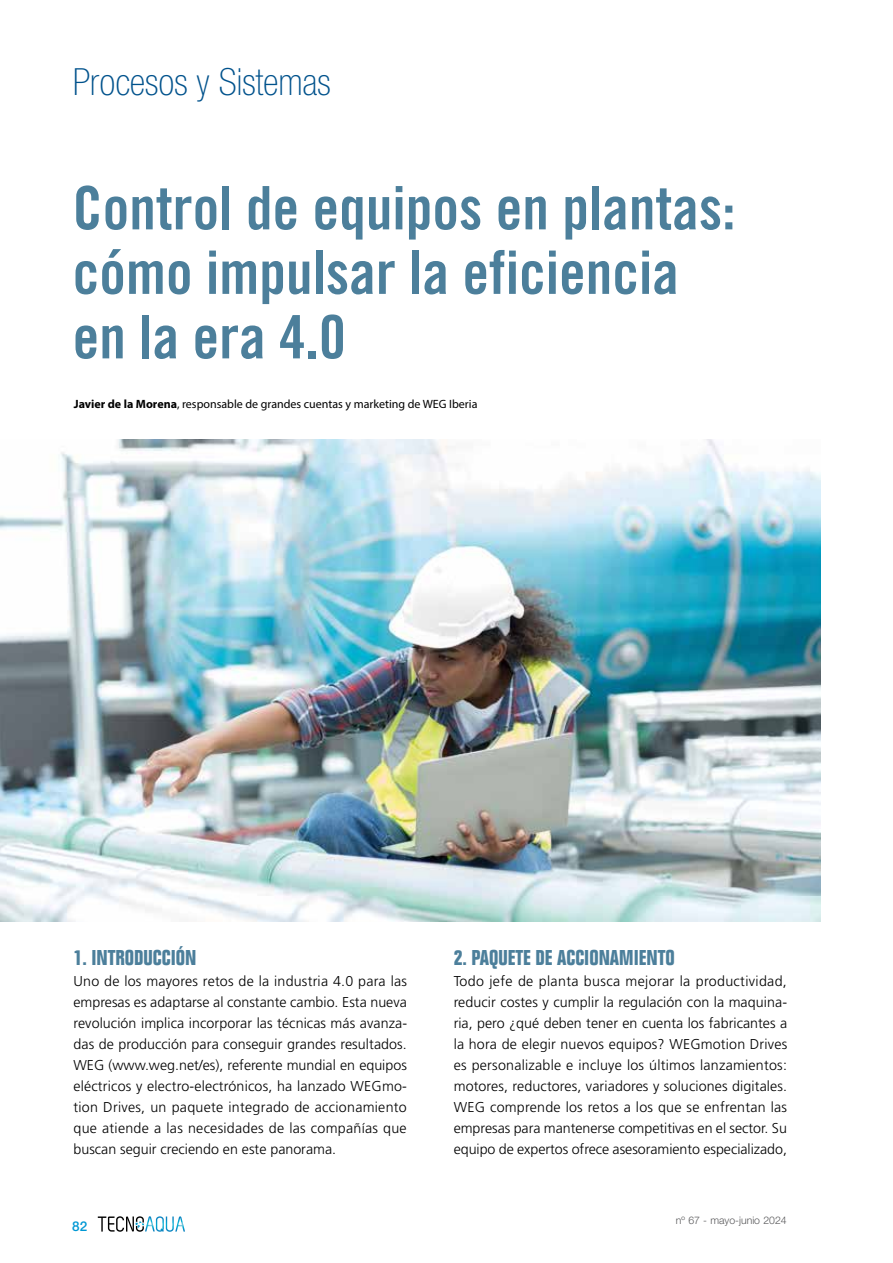
<style>
.page{position:relative;width:893px;height:1263px;background:#fff}
.page>*{position:absolute;margin:0;border:0;box-sizing:border-box;transform-origin:0 0}
.t1{font:60px/64.5px "Trade Gothic LT Std Bd Cn 20";color:#4c7f9b}
.t2{font:100 condensed 37.5px "Helvetica Neue LT Std";color:#00528c}
.t3{font:700 condensed 21px "Folio";color:#4c7f9b}
.t4{font:300 14.25px/21px "Frutiger LT Std";color:#000;text-align:justify}
.t5{font:500 13.5px "Helvetica Neue LT Std";color:#0098d4}
.t6{font:12px "Myriad Pro";color:#000}
.t7{font:300 10.5px "Helvetica Neue LT Std";color:#58585a}
.s1{font-weight:700}
</style>
<div class="page">
<svg style="left:98px;top:1216px;width:87px;height:16px"></svg>
<img style="left:0;top:439px;width:821px;height:482px">
<h2 class="t2" style="left:73px;top:61px;width:259px">Procesos y Sistemas</h2>
<h1 class="t1" style="left:73px;top:175px;width:664px">Control de equipos en plantas: cómo impulsar la eficiencia en la era 4.0</h1>
<p class="t6" style="left:74px;top:396px;width:405px"><span class="s1">Javier de la Morena</span>, responsable de grandes cuentas y marketing de WEG Iberia</p>
<h3 class="t3" style="left:74px;top:945px;width:124px">1. INTRODUCCIÓN</h3>
<p class="t4" style="left:74px;top:970px;width:335px">Uno de los mayores retos de la industria 4.0 para las empresas es adaptarse al constante cambio. Esta nueva revolución implica incorporar las técnicas más avanza&shy;das de producción para conseguir grandes resultados.<br>WEG (www.weg.net/es), referente mundial en equipos eléctricos y electro-electrónicos, ha lanzado WEGmo&shy;tion Drives, un paquete integrado de accionamiento que atiende a las necesidades de las compañías que buscan seguir creciendo en este panorama.</p>
<p class="t5" style="left:72px;top:1218px;width:17px">82</p>
<h3 class="t3" style="left:454px;top:945px;width:203px">2. PAQUETE DE ACCIONAMIENTO</h3>
<p class="t4" style="left:454px;top:970px;width:335px">Todo jefe de planta busca mejorar la productividad, reducir costes y cumplir la regulación con la maquina&shy;ria, pero ¿qué deben tener en cuenta los fabricantes a la hora de elegir nuevos equipos? WEGmotion Drives es personalizable e incluye los últimos lanzamientos: motores, reductores, variadores y soluciones digitales.<br>WEG comprende los retos a los que se enfrentan las empresas para mantenerse competitivas en el sector. Su equipo de expertos ofrece asesoramiento especializado,</p>
<p class="t7" style="left:676px;top:1213px;width:112px">nº 67 - mayo-junio 2024</p>
</div>
